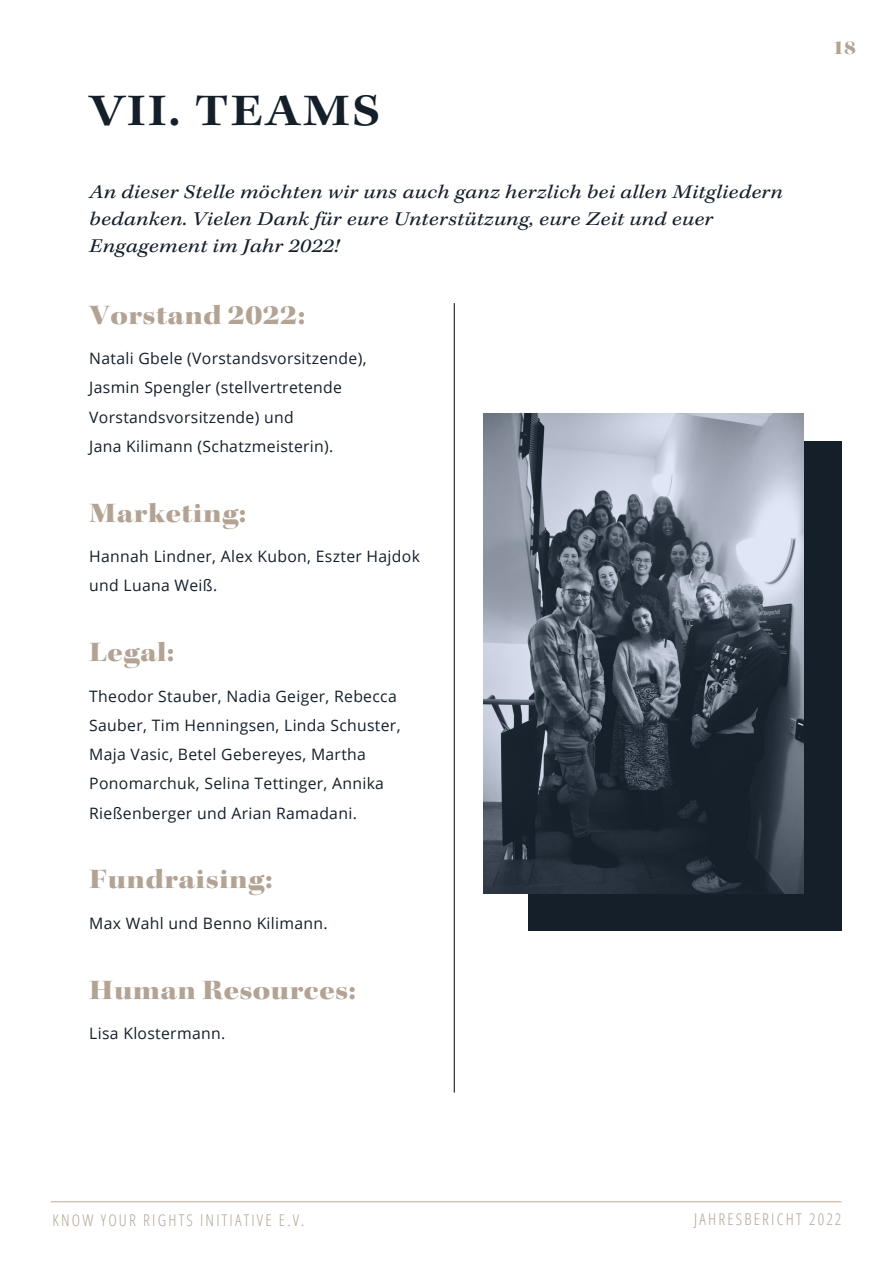
<style>
.page{position:relative;width:893px;height:1264px;background:#fff}
.page>*{position:absolute;margin:0;border:0;box-sizing:border-box;transform-origin:0 0}
.t1{font:600 expanded 45px "Kepler Std";letter-spacing:.05em;color:#141f2a}
.t2{font:27.75px "Kepler Std Black Ext Disp";letter-spacing:.02em;color:#b3a395}
.t3{font:italic expanded 19.5px/27px "Kepler Std";letter-spacing:.02em;color:#141f2a}
.t4{font:19.5px "Kepler Std Black Ext Disp";color:#b3a395}
.t5{font:300 16.2px "Open Sans Condensed";letter-spacing:.135em;color:#b3a395}
.t6{font:15.75px/29.2px "Open Sans";letter-spacing:.02em;color:#141f2a}
</style>
<div class="page">
<hr style="left:453px;top:303px;width:2px;height:789px;background:#141f2a">
<hr style="left:51px;top:1201px;width:790px;height:1px;background:#c7b0a0">
<div style="left:527px;top:441px;width:314px;height:489px;background:#141f2a"></div>
<img style="left:483px;top:413px;width:320px;height:480px">
<h1 class="t1" style="left:89px;top:94px;width:292px">VII. TEAMS</h1>
<p class="t3" style="left:89px;top:181px;width:695px">An dieser Stelle möchten wir uns auch ganz herzlich bei allen Mitgliedern bedanken. Vielen Dank für eure Unterstützung, eure Zeit und euer<br>Engagement im Jahr 2022!</p>
<h2 class="t2" style="left:89px;top:304px;width:217px">Vorstand 2022:</h2>
<p class="t6" style="left:89px;top:343px;width:279px">Natali Gbele (Vorstandsvorsitzende), Jasmin Spengler (stellvertretende Vorstandsvorsitzende) und<br>Jana Kilimann (Schatzmeisterin).</p>
<h2 class="t2" style="left:89px;top:502px;width:158px">Marketing:</h2>
<p class="t6" style="left:89px;top:541px;width:332px">Hannah Lindner, Alex Kubon, Eszter Hajdok und Luana Weiß.</p>
<h2 class="t2" style="left:89px;top:641px;width:87px">Legal:</h2>
<p class="t6" style="left:89px;top:681px;width:313px">Theodor Stauber, Nadia Geiger, Rebecca Sauber, Tim Henningsen, Linda Schuster, Maja Vasic, Betel Gebereyes, Martha Ponomarchuk, Selina Tettinger, Annika Rießenberger und Arian Ramadani.</p>
<h2 class="t2" style="left:89px;top:868px;width:185px">Fundraising:</h2>
<p class="t6" style="left:89px;top:908px;width:240px">Max Wahl und Benno Kilimann.</p>
<h2 class="t2" style="left:89px;top:979px;width:268px">Human Resources:</h2>
<p class="t6" style="left:89px;top:1018px;width:137px">Lisa Klostermann.</p>
<p class="t4" style="left:832px;top:40px;width:25px">18</p>
<p class="t5" style="left:52px;top:1208px;width:254px">KNOW YOUR RIGHTS INITIATIVE E.V.</p>
<p class="t5" style="left:694px;top:1207px;width:149px">JAHRESBERICHT 2022</p>
</div>
